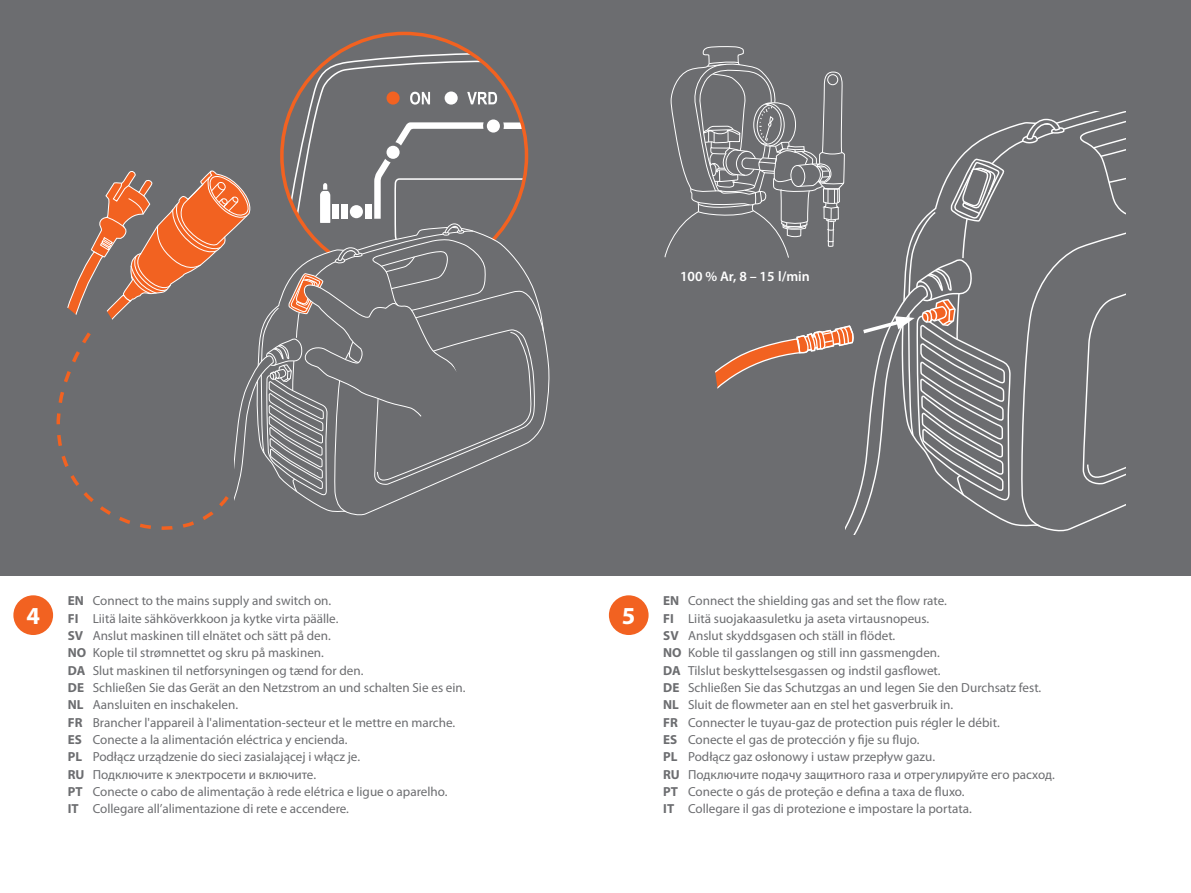
<style>
.page{position:relative;width:1191px;height:893px;background:#fff}
.page>*{position:absolute;margin:0;border:0;box-sizing:border-box;transform-origin:0 0}
.t1{font:700 24.5px "Myriad Pro";color:#fff}
.Kemppi_qg_table_head{font:600 14px "Myriad Pro";color:#fff}
.kemppi_qg_body_text{font:13.12px "Myriad Pro";color:#6c6d70}
.s1{font-weight:700}
</style>
<div class="page">
<div style="left:0;top:0;width:1191px;height:575px;background:#6c6d70"></div>
<div style="left:13px;top:595px;width:40px;height:40px;background:#f26221;border-radius:50%"></div>
<div style="left:609px;top:595px;width:39px;height:40px;background:#f26221;border-radius:50%"></div>
<svg style="left:325px;top:52px;width:158px;height:8px"></svg>
<svg style="left:282px;top:60px;width:242px;height:99px"></svg>
<div style="left:386px;top:91px;width:13px;height:14px;background:#f26221;border-radius:50%"></div>
<div style="left:386px;top:146px;width:13px;height:13px;background:#fff;border-radius:50%"></div>
<div style="left:487px;top:119px;width:13px;height:14px;background:#fff;border-radius:50%"></div>
<div style="left:444px;top:91px;width:14px;height:14px;background:#fff;border-radius:50%"></div>
<svg style="left:410px;top:92px;width:20px;height:13px"></svg>
<svg style="left:467px;top:92px;width:30px;height:12px"></svg>
<svg style="left:395px;top:122px;width:89px;height:24px"></svg>
<svg style="left:503px;top:122px;width:23px;height:24px"></svg>
<svg style="left:664px;top:46px;width:461px;height:488px"></svg>
<svg style="left:67px;top:159px;width:469px;height:357px"></svg>
<svg style="left:0;top:328px;width:232px;height:248px"></svg>
<p class="Kemppi_qg_table_head" style="left:680px;top:267px;width:131px">100 % Ar, 8 – 15 l/min</p>
<p class="kemppi_qg_body_text" style="left:68px;top:593px;width:265px"><span class="s1">EN</span> Connect to the mains supply and switch on.</p>
<p class="kemppi_qg_body_text" style="left:68px;top:610px;width:272px"><span class="s1">FI</span> Liitä laite sähköverkkoon ja kytke virta päälle.</p>
<p class="kemppi_qg_body_text" style="left:68px;top:627px;width:264px"><span class="s1">SV</span> Anslut maskinen till elnätet och sätt på den.</p>
<p class="kemppi_qg_body_text" style="left:68px;top:645px;width:257px"><span class="s1">NO</span> Kople til strømnettet og skru på maskinen.</p>
<p class="kemppi_qg_body_text" style="left:68px;top:662px;width:297px"><span class="s1">DA</span> Slut maskinen til netforsyningen og tænd for den.</p>
<p class="kemppi_qg_body_text" style="left:68px;top:679px;width:399px"><span class="s1">DE</span> Schließen Sie das Gerät an den Netzstrom an und schalten Sie es ein.</p>
<p class="kemppi_qg_body_text" style="left:68px;top:697px;width:172px"><span class="s1">NL</span> Aansluiten en inschakelen.</p>
<p class="kemppi_qg_body_text" style="left:68px;top:714px;width:389px"><span class="s1">FR</span> Brancher l'appareil à l'alimentation-secteur et le mettre en marche.</p>
<p class="kemppi_qg_body_text" style="left:68px;top:731px;width:281px"><span class="s1">ES</span> Conecte a la alimentación eléctrica y encienda.</p>
<p class="kemppi_qg_body_text" style="left:68px;top:749px;width:294px"><span class="s1">PL</span> Podłącz urządzenie do sieci zasialającej i włącz je.</p>
<p class="kemppi_qg_body_text" style="left:68px;top:766px;width:250px"><span class="s1">RU</span> Подключите к электросети и включите.</p>
<p class="kemppi_qg_body_text" style="left:68px;top:784px;width:381px"><span class="s1">PT</span> Conecte o cabo de alimentação à rede elétrica e ligue o aparelho.</p>
<p class="kemppi_qg_body_text" style="left:68px;top:801px;width:283px"><span class="s1">IT</span> Collegare all’alimentazione di rete e accendere.</p>
<h1 class="t1" style="left:26px;top:600px;width:15px">4</h1>
<h1 class="t1" style="left:622px;top:600px;width:15px">5</h1>
<p class="kemppi_qg_body_text" style="left:663px;top:593px;width:285px"><span class="s1">EN</span> Connect the shielding gas and set the flow rate.</p>
<p class="kemppi_qg_body_text" style="left:663px;top:610px;width:267px"><span class="s1">FI</span> Liitä suojakaasuletku ja aseta virtausnopeus.</p>
<p class="kemppi_qg_body_text" style="left:663px;top:627px;width:234px"><span class="s1">SV</span> Anslut skyddsgasen och ställ in flödet.</p>
<p class="kemppi_qg_body_text" style="left:663px;top:645px;width:278px"><span class="s1">NO</span> Koble til gasslangen og still inn gassmengden.</p>
<p class="kemppi_qg_body_text" style="left:663px;top:662px;width:279px"><span class="s1">DA</span> Tilslut beskyttelsesgassen og indstil gasflowet.</p>
<p class="kemppi_qg_body_text" style="left:663px;top:679px;width:379px"><span class="s1">DE</span> Schließen Sie das Schutzgas an und legen Sie den Durchsatz fest.</p>
<p class="kemppi_qg_body_text" style="left:663px;top:697px;width:291px"><span class="s1">NL</span> Sluit de flowmeter aan en stel het gasverbruik in.</p>
<p class="kemppi_qg_body_text" style="left:663px;top:714px;width:338px"><span class="s1">FR</span> Connecter le tuyau-gaz de protection puis régler le débit.</p>
<p class="kemppi_qg_body_text" style="left:663px;top:731px;width:258px"><span class="s1">ES</span> Conecte el gas de protección y fije su flujo.</p>
<p class="kemppi_qg_body_text" style="left:663px;top:749px;width:273px"><span class="s1">PL</span> Podłącz gaz osłonowy i ustaw przepływ gazu.</p>
<p class="kemppi_qg_body_text" style="left:663px;top:766px;width:393px"><span class="s1">RU</span> Подключите подачу защитного газа и отрегулируйте его расход.</p>
<p class="kemppi_qg_body_text" style="left:663px;top:784px;width:303px"><span class="s1">PT</span> Conecte o gás de proteção e defina a taxa de fluxo.</p>
<p class="kemppi_qg_body_text" style="left:663px;top:801px;width:310px"><span class="s1">IT</span> Collegare il gas di protezione e impostare la portata.</p>
</div>
